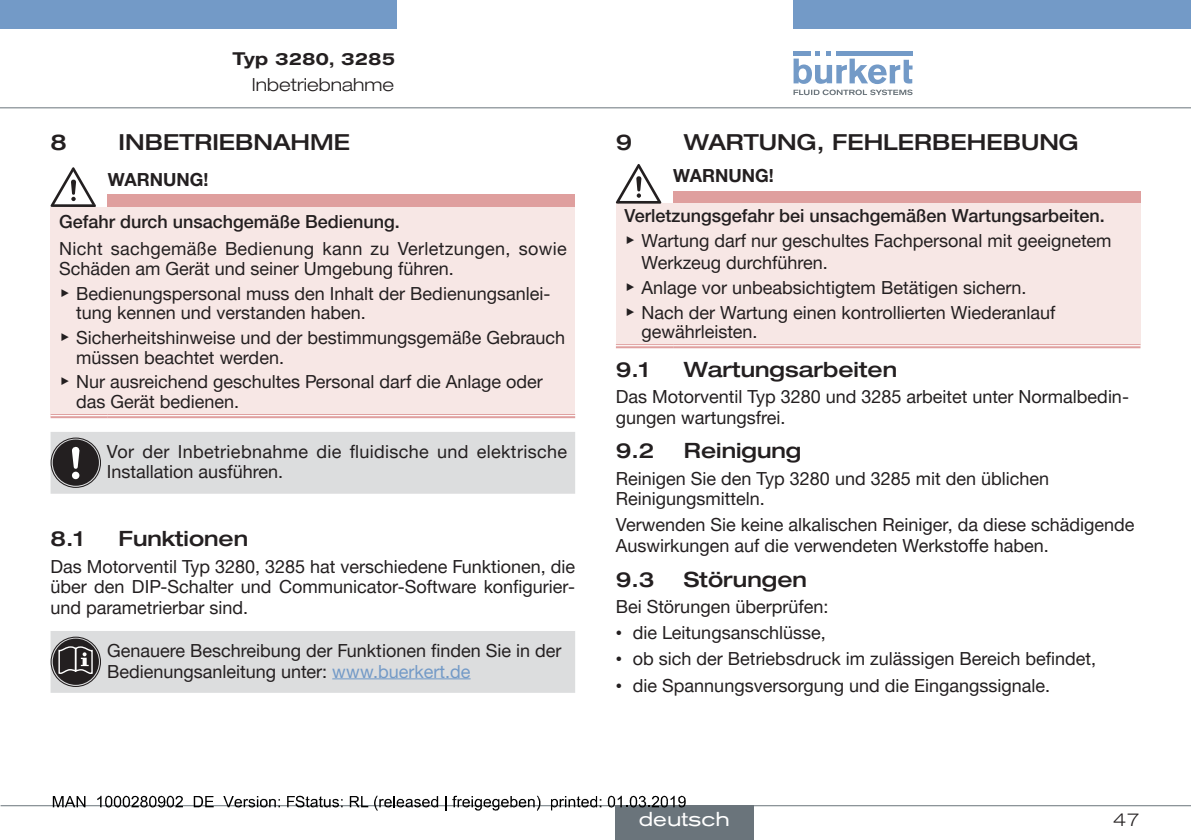
<style>
.page{position:relative;width:1191px;height:840px;background:#fff}
.page>*{position:absolute;margin:0;border:0;box-sizing:border-box;transform-origin:0 0}
.t1{font:500 expanded 22px "Helvetica Neue LTW1 G";color:#231f20}
.t2{font:500 expanded 21px "Helvetica Neue LTW1 G";color:#231f20}
.t3{font:expanded 20px "Akzidenz Grotesk BQ";color:#fff}
.t4{font:18px/20.6px "Helvetica Neue LTW1 G";color:#231f20}
.t5{font:18px/20.6px "Helvetica Neue LTW1 G";letter-spacing:.02em;color:#231f20}
.t6{font:500 18px/24.8px "Helvetica Neue LTW1 G";color:#231f20}
.t7{font:700 18px "Helvetica Neue LTW1 G";color:#231f20}
.t8{font:300 expanded 18px "Helvetica Neue LTW1 G";color:#231f20}
.t9{font:500 expanded 18px "Akzidenz Grotesk BQ";color:#231f20}
.t10{font:300 expanded 18px "Akzidenz Grotesk BQ";color:#231f20}
.s1{font-family:"Arial Unicode MS"}
.s2{color:#739ac7}
.s3{font-family:"Arial Unicode MS";font-weight:400}
.s4{font-weight:400}
</style>
<div class="page">
<div style="left:0;top:0;width:396px;height:28px;background:#739ac7"></div>
<div style="left:793px;top:0;width:398px;height:28px;background:#739ac7"></div>
<svg style="left:793px;top:51px;width:119px;height:44px"></svg>
<hr style="left:0;top:107px;width:1191px;height:1px;background:#6a747b">
<div style="left:108px;top:194px;width:467px;height:13px;background:#df9f9e"></div>
<div style="left:51px;top:207px;width:524px;height:209px;background:#f7e7e5"></div>
<hr style="left:51px;top:414px;width:57px;height:4px;background:#fff">
<hr style="left:108px;top:414px;width:467px;height:4px;background:#fff">
<hr style="left:51px;top:414px;width:57px;height:1px;background:#df9f9e">
<hr style="left:51px;top:416px;width:57px;height:2px;background:#df9f9e">
<hr style="left:108px;top:414px;width:467px;height:1px;background:#df9f9e">
<hr style="left:108px;top:416px;width:467px;height:2px;background:#df9f9e">
<svg style="left:51px;top:167px;width:45px;height:40px"></svg>
<div style="left:51px;top:432px;width:524px;height:61px;background:#dcddde"></div>
<div style="left:51px;top:631px;width:524px;height:61px;background:#dcddde"></div>
<hr style="left:332px;top:678px;width:138px;height:1px;background:#739ac7">
<div style="left:673px;top:191px;width:467px;height:12px;background:#df9f9e"></div>
<div style="left:616px;top:203px;width:524px;height:143px;background:#f7e7e5"></div>
<hr style="left:616px;top:344px;width:57px;height:4px;background:#fbf4f4">
<hr style="left:673px;top:344px;width:467px;height:4px;background:#fbf4f4">
<hr style="left:616px;top:344px;width:57px;height:1px;background:#df9f9e">
<hr style="left:616px;top:346px;width:57px;height:2px;background:#df9f9e">
<hr style="left:673px;top:344px;width:467px;height:1px;background:#df9f9e">
<hr style="left:673px;top:346px;width:467px;height:2px;background:#df9f9e">
<svg style="left:616px;top:164px;width:45px;height:39px"></svg>
<hr style="left:1px;top:804px;width:1190px;height:1px;background:#6a747b">
<div style="left:615px;top:805px;width:139px;height:34px;background:#6a747b"></div>
<svg style="left:53px;top:796px;width:32px;height:10px"></svg>
<svg style="left:97px;top:795px;width:86px;height:12px"></svg>
<svg style="left:194px;top:796px;width:20px;height:10px"></svg>
<svg style="left:223px;top:796px;width:57px;height:11px"></svg>
<svg style="left:287px;top:795px;width:55px;height:12px"></svg>
<svg style="left:350px;top:796px;width:18px;height:10px"></svg>
<svg style="left:374px;top:795px;width:64px;height:15px"></svg>
<svg style="left:445px;top:796px;width:1px;height:14px"></svg>
<svg style="left:452px;top:795px;width:88px;height:15px"></svg>
<svg style="left:551px;top:796px;width:50px;height:14px"></svg>
<svg style="left:607px;top:795px;width:78px;height:12px"></svg>
<p class="t9" style="left:232px;top:48px;width:164px">Typ 3280, 3285</p>
<p class="t8" style="left:252px;top:74px;width:144px">Inbetriebnahme</p>
<p class="t1" style="left:51px;top:128px;width:18px">8</p>
<p class="t1" style="left:119px;top:128px;width:233px">Inbetriebnahme</p>
<p class="t7" style="left:108px;top:168px;width:102px">WARNUNG!</p>
<p class="t6" style="left:59px;top:209px;width:342px">Gefahr durch unsachgemäße Bedienung.</p>
<p class="t5" style="left:59px;top:238px;width:509px">Nicht sachgemäße Bedienung kann zu Verletzungen, sowie<br>Schäden am Gerät und seiner Umgebung führen.</p>
<p class="t4" style="left:76px;top:284px;width:476px;line-height:19.2px;text-indent:-17px"><span class="s1">▶</span> Bedienungspersonal muss den Inhalt der Bedienungsanlei&shy;tung kennen und verstanden haben.</p>
<p class="t4" style="left:76px;top:328px;width:491px;line-height:19.2px;text-indent:-17px"><span class="s1">▶</span> Sicherheitshinweise und der bestimmungsgemäße Gebrauch müssen beachtet werden.</p>
<p class="t4" style="left:76px;top:372px;width:468px;line-height:19.2px;text-indent:-17px"><span class="s1">▶</span> Nur ausreichend geschultes Personal darf die Anlage oder das Gerät bedienen.</p>
<p class="t5" style="left:107px;top:440px;width:462px">Vor der Inbetriebnahme die fluidische und elektrische<br>Installation ausführen.</p>
<p class="t2" style="left:51px;top:525px;width:35px">8.1</p>
<p class="t2" style="left:119px;top:525px;width:131px">Funktionen</p>
<p class="t4" style="left:51px;top:555px;width:526px;text-align:justify">Das Motorventil Typ 3280, 3285 hat verschiedene Funktionen, die über den DIP-Schalter und Communicator-Software konfigurier&shy;und parametrierbar sind.</p>
<p class="t4" style="left:107px;top:639px;width:456px">Genauere Beschreibung der Funktionen finden Sie in der<br>Bedienungsanleitung unter: <span class="s2">www.buerkert.de</span></p>
<p class="t1" style="left:616px;top:128px;width:18px">9</p>
<p class="t1" style="left:684px;top:128px;width:393px">Wartung , Fehlerbehebung</p>
<p class="t7" style="left:673px;top:165px;width:102px">WARNUNG!</p>
<p class="t6" style="left:624px;top:203px;width:488px">Verletzungsgefahr bei unsachgemäßen Wartungsarbeiten. <span class="s3">▶</span> <span class="s4">Wartung darf nur geschultes Fachpersonal mit geeignetem</span></p>
<p class="t4" style="left:624px;top:250px;width:433px;line-height:24.8px;text-indent:17px">Werkzeug durchführen.<br><span class="s1">▶</span> Anlage vor unbeabsichtigtem Betätigen sichern.<br><span class="s1">▶</span> Nach der Wartung einen kontrollierten Wiederanlauf</p>
<p class="t4" style="left:641px;top:321px;width:118px">gewährleisten.</p>
<p class="t2" style="left:616px;top:356px;width:35px">9.1</p>
<p class="t2" style="left:684px;top:356px;width:215px">Wartungsarbeiten</p>
<p class="t4" style="left:616px;top:386px;width:514px">Das Motorventil Typ 3280 und 3285 arbeitet unter Normalbedin&shy;gungen wartungsfrei.</p>
<p class="t2" style="left:616px;top:437px;width:40px">9.2</p>
<p class="t2" style="left:684px;top:437px;width:119px">Reinigung</p>
<p class="t4" style="left:616px;top:467px;width:435px">Reinigen Sie den Typ 3280 und 3285 mit den üblichen<br>Reinigungsmitteln.</p>
<p class="t4" style="left:616px;top:514px;width:520px">Verwenden Sie keine alkalischen Reiniger, da diese schädigende<br>Auswirkungen auf die verwendeten Werkstoffe haben.</p>
<p class="t2" style="left:616px;top:565px;width:40px">9.3</p>
<p class="t2" style="left:684px;top:565px;width:124px">Störungen</p>
<p class="t4" style="left:616px;top:595px;width:214px">Bei Störungen überprüfen:</p>
<p class="t4" style="left:616px;top:622px;width:211px"><span class="s1">•</span> die Leitungsanschlüsse,</p>
<p class="t4" style="left:616px;top:648px;width:482px"><span class="s1">•</span> ob sich der Betriebsdruck im zulässigen Bereich befindet,</p>
<p class="t4" style="left:616px;top:674px;width:436px"><span class="s1">•</span> die Spannungsversorgung und die Eingangssignale.</p>
<p class="t3" style="left:638px;top:807px;width:93px">deutsch</p>
<p class="t10" style="left:1113px;top:808px;width:28px">47</p>
</div>
